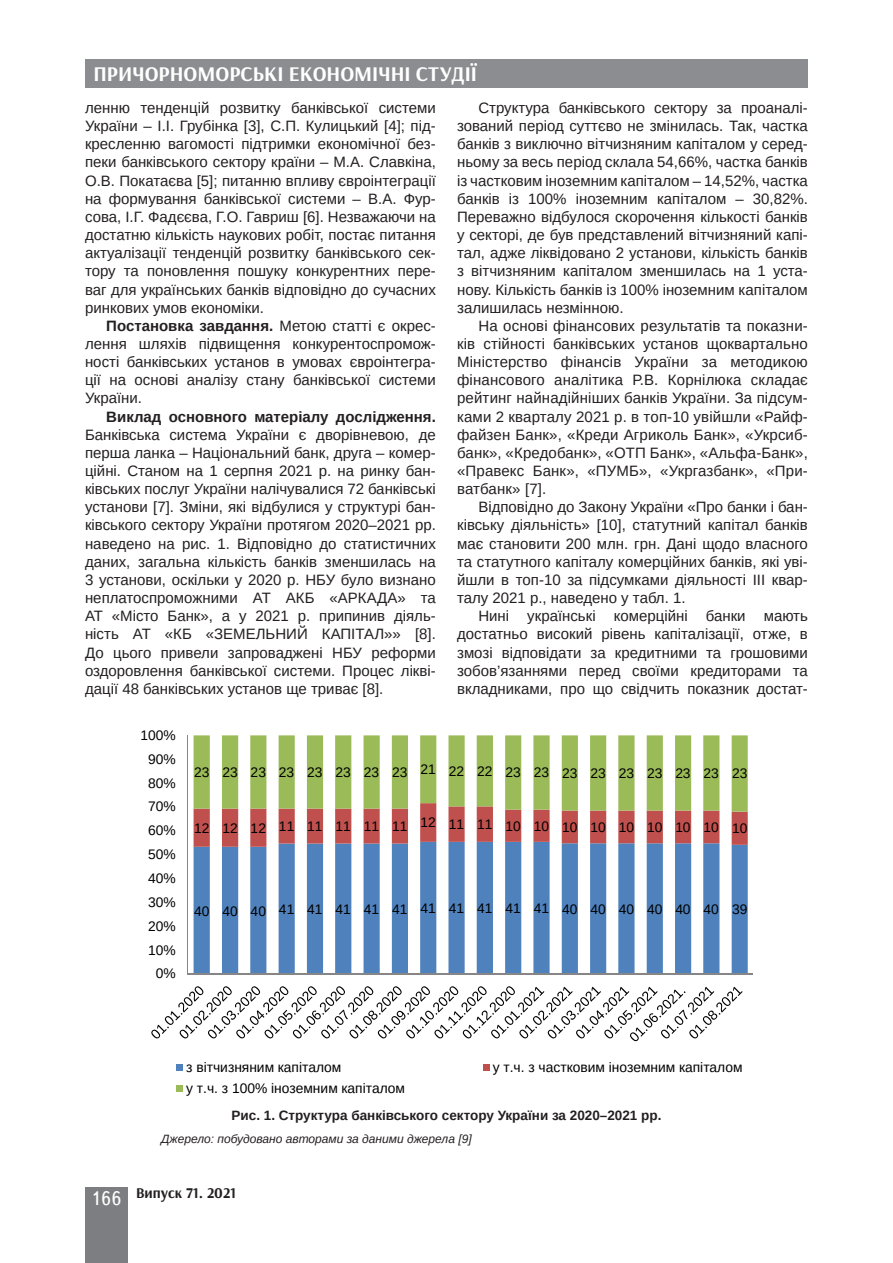
<style>
.page{position:relative;width:893px;height:1263px;background:#fff}
.page>*{position:absolute;margin:0;border:0;box-sizing:border-box;transform-origin:0 0}
.t1{font:700 21px "Arsenal";color:#fff}
.Текст_основной_G{font:15px/18.1px "Arimo";color:#231f20;text-align:justify}
.t2{font:700 15px "Arsenal";color:#231f20}
.t3{font:13.8px "Arimo";color:#000}
.Рисунок{font:700 13.5px "Arimo";color:#231f20}
.Джерело{font:italic 12px "Arimo";color:#231f20}
.s1{font-weight:700}
.s2{font-family:"Ukrainian Text";font-weight:400;font-size:19.5px;color:#fff}
</style>
<div class="page">
<div style="left:85px;top:59px;width:723px;height:29px;background:#8b8d90"></div>
<div style="left:85px;top:1186px;width:43px;height:76px;background:#7c7e81"></div>
<svg style="left:194px;top:847px;width:554px;height:127px;fill:#4f81bd"></svg>
<svg style="left:194px;top:735px;width:554px;height:112px"></svg>
<hr style="left:187px;top:735px;width:1px;height:239px;background:#868686">
<hr style="left:188px;top:974px;width:565px;height:1px;background:#868686">
<svg style="left:151px;top:986px;width:592px;height:55px"></svg>
<div style="left:176px;top:1064px;width:7px;height:7px;background:#4f81bd"></div>
<div style="left:483px;top:1064px;width:7px;height:7px;background:#c0504d"></div>
<div style="left:176px;top:1085px;width:7px;height:6px;background:#9bbb59"></div>
<h1 class="t1" style="left:94px;top:61px;width:385px">ПРИЧОРНОМОРСЬКІ ЕКОНОМІЧНІ СТУДІЇ</h1>
<p class="Текст_основной_G" style="left:85px;top:99px;width:352px">ленню тенденцій розвитку банківської системи України ‒ І.І. Грубінка [3], С.П. Кулицький [4]; під&shy;кресленню вагомості підтримки економічної без&shy;пеки банківського сектору країни – М.А. Славкіна, О.В. Покатаєва [5]; питанню впливу євроінтеграції на формування банківської системи ‒ В.А. Фур&shy;сова, І.Г. Фадєєва, Г.О. Гавриш [6]. Незважаючи на достатню кількість наукових робіт, постає питання актуалізації тенденцій розвитку банківського сек&shy;тору та поновлення пошуку конкурентних пере&shy;ваг для українських банків відповідно до сучасних ринкових умов економіки.</p>
<p class="Текст_основной_G" style="left:85px;top:317px;width:352px;text-indent:21px"><span class="s1">Постановка завдання.</span> Метою статті є окрес&shy;лення шляхів підвищення конкурентоспромож&shy;ності банківських установ в умовах євроінтегра&shy;ції на основі аналізу стану банківської системи України.</p>
<p class="Текст_основной_G" style="left:85px;top:407px;width:352px;text-indent:21px"><span class="s1">Виклад основного матеріалу дослідження.<br></span>Банківська система України є дворівневою, де перша ланка – Національний банк, друга – комер&shy;ційні. Станом на 1 серпня 2021 р. на ринку бан&shy;ківських послуг України налічувалися 72 банківські установи [7]. Зміни, які відбулися у структурі бан&shy;ківського сектору України протягом 2020–2021 рр. наведено на рис. 1. Відповідно до статистичних даних, загальна кількість банків зменшилась на 3 установи, оскільки у 2020 р. НБУ було визнано неплатоспроможними АТ АКБ «АРКАДА» та АТ «Місто Банк», а у 2021 р. припинив діяль&shy;ність АТ «КБ «ЗЕМЕЛЬНИЙ КАПІТАЛ»» [8].<br>До цього привели запроваджені НБУ реформи оздоровлення банківської системи. Процес лікві&shy;дації 48 банківських установ ще триває [8].</p>
<p class="t3" style="left:140px;top:726px;width:37px">100%</p>
<p class="Текст_основной_G" style="left:457px;top:99px;width:352px;text-indent:21px">Структура банківського сектору за проаналі&shy;зований період суттєво не змінилась. Так, частка банків з виключно вітчизняним капіталом у серед&shy;ньому за весь період склала 54,66%, частка банків із частковим іноземним капіталом ‒ 14,52%, частка банків із 100% іноземним капіталом ‒ 30,82%.<br>Переважно відбулося скорочення кількості банків у секторі, де був представлений вітчизняний капі&shy;тал, адже ліквідовано 2 установи, кількість банків з вітчизняним капіталом зменшилась на 1 уста&shy;нову. Кількість банків із 100% іноземним капіталом залишилась незмінною.</p>
<p class="Текст_основной_G" style="left:457px;top:317px;width:352px;text-indent:21px">На основі фінансових результатів та показни&shy;ків стійності банківських установ щоквартально Міністерство фінансів України за методикою фінансового аналітика Р.В. Корнілюка складає рейтинг найнадійніших банків України. За підсум&shy;ками 2 кварталу 2021 р. в топ-10 увійшли «Райф&shy;файзен Банк», «Креди Агриколь Банк», «Укрсиб&shy;банк», «Кредобанк», «ОТП Банк», «Альфа-Банк», «Правекс Банк», «ПУМБ», «Укргазбанк», «При&shy;ватбанк» [7].</p>
<p class="Текст_основной_G" style="left:457px;top:498px;width:352px;text-indent:21px">Відповідно до Закону України «Про банки і бан&shy;ківську діяльність» [10], статутний капітал банків має становити 200 млн. грн. Дані щодо власного та статутного капіталу комерційних банків, які уві&shy;йшли в топ-10 за підсумками діяльності ІІІ квар&shy;талу 2021 р., наведено у табл. 1.</p>
<p class="Текст_основной_G" style="left:457px;top:607px;width:352px;text-indent:21px">Нині українські комерційні банки мають достатньо високий рівень капіталізації, отже, в змозі відповідати за кредитними та грошовими зобов’язаннями перед своїми кредиторами та вкладниками, про що свідчить показник достат-</p>
<p class="t3" style="left:148px;top:750px;width:29px">90%</p>
<p class="t3" style="left:148px;top:774px;width:29px">80%</p>
<p class="t3" style="left:148px;top:798px;width:29px">70%</p>
<p class="t3" style="left:148px;top:822px;width:29px">60%</p>
<p class="t3" style="left:148px;top:845px;width:29px">50%</p>
<p class="t3" style="left:148px;top:869px;width:29px">40%</p>
<p class="t3" style="left:148px;top:893px;width:29px">30%</p>
<p class="t3" style="left:148px;top:917px;width:29px">20%</p>
<p class="t3" style="left:148px;top:941px;width:29px">10%</p>
<p class="t3" style="left:156px;top:965px;width:21px">0%</p>
<p class="t3" style="left:194px;top:763px;width:555px">23 23 23 23 23 23 23 23 21 22 22 23 23 23 23 23 23 23 23 23</p>
<p class="t3" style="left:194px;top:818px;width:555px">12 12 12 11 11 11 11 11 12 11 11 10 10 10 10 10 10 10 10 10</p>
<p class="t3" style="left:194px;top:900px;width:555px">40 40 40 41 41 41 41 41 41 41 41 41 41 40 40 40 40 40 40 39</p>
<p class="t3" style="left:186px;top:1058px;width:157px">з вітчизняним капіталом</p>
<p class="t3" style="left:493px;top:1058px;width:251px">у т.ч. з частковим іноземним капіталом</p>
<p class="t3" style="left:186px;top:1079px;width:220px">у т.ч. з 100% іноземним капіталом</p>
<p class="Рисунок" style="left:232px;top:1106px;width:431px">Рис. 1. Структура банківського сектору України за 2020–2021 рр.</p>
<p class="Джерело" style="left:161px;top:1131px;width:312px">Джерело: побудовано авторами за даними джерела [9]</p>
<p class="t2" style="left:91px;top:1183px;width:147px"><span class="s2">166</span> Випуск 71. 2021</p>
</div>
